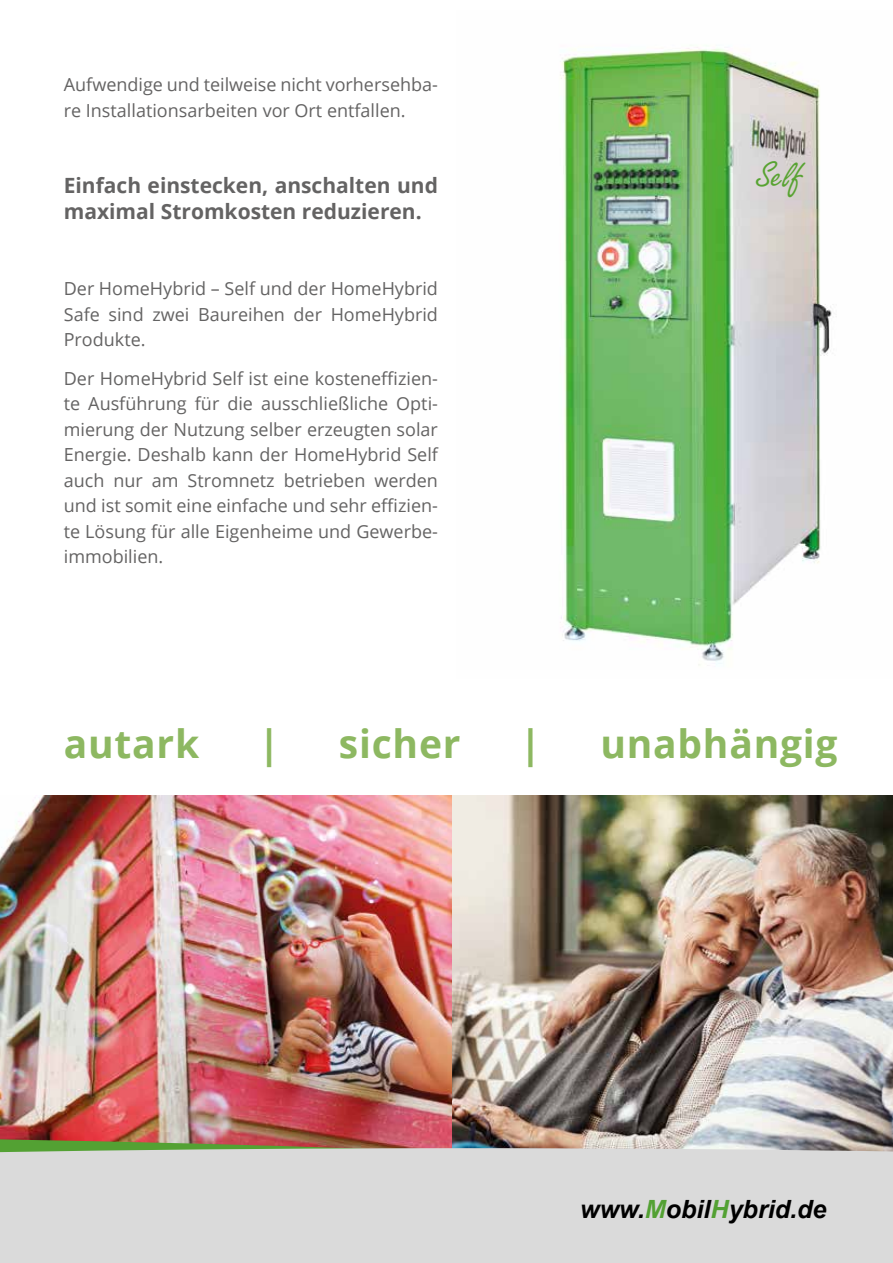
<style>
.page{position:relative;width:893px;height:1263px;background:#fff}
.page>*{position:absolute;margin:0;border:0;box-sizing:border-box;transform-origin:0 0}
.t1{font:39.9px "Freestyle Script";color:#58a332}
.t2{font:700 39px "Open Sans";letter-spacing:.02em;color:#8db861}
.t3{font:italic 700 25.05px "Arial";color:#000}
.t4{font:700 21px/25.5px "Open Sans";color:#646363}
.t5{font:18px/25.5px "Open Sans";color:#646363;text-align:justify}
.s1{color:#53a133}
</style>
<div class="page">
<img style="left:0;top:795px;width:893px;height:340px">
<img style="left:0;top:1135px;width:893px;height:13px">
<div style="left:0;top:1148px;width:893px;height:115px;background:#dadada"></div>
<img style="left:560px;top:47px;width:272px;height:619px">
<p class="t5" style="left:64px;top:72px;width:376px">Aufwendige und teilweise nicht vorhersehba&shy;re Installationsarbeiten vor Ort entfallen.</p>
<p class="t4" style="left:64px;top:172px;width:376px">Einfach einstecken, anschalten und maximal Stromkosten reduzieren.</p>
<p class="t5" style="left:64px;top:276px;width:376px">Der HomeHybrid – Self und der HomeHybrid Safe sind zwei Baureihen der HomeHybrid Produkte.</p>
<p class="t5" style="left:64px;top:365px;width:376px">Der HomeHybrid Self ist eine kosteneffizien&shy;te Ausführung für die ausschließliche Opti&shy;mierung der Nutzung selber erzeugten solar Energie. Deshalb kann der HomeHybrid Self auch nur am Stromnetz betrieben werden und ist somit eine einfache und sehr effizien&shy;te Lösung für alle Eigenheime und Gewerbe&shy;immobilien.</p>
<h1 class="t1" style="left:758px;top:153px;width:47px;rotate:3deg">Self</h1>
<h2 class="t2" style="left:64px;top:716px;width:137px">autark</h2>
<h2 class="t2" style="left:258px;top:716px;width:23px">|</h2>
<h2 class="t2" style="left:339px;top:716px;width:123px">sicher</h2>
<h2 class="t2" style="left:520px;top:716px;width:23px">|</h2>
<h2 class="t2" style="left:600px;top:716px;width:239px">unabhängig</h2>
<h3 class="t3" style="left:580px;top:1192px;width:248px">www.<span class="s1">M</span>obil<span class="s1">H</span>ybrid.de</h3>
</div>
